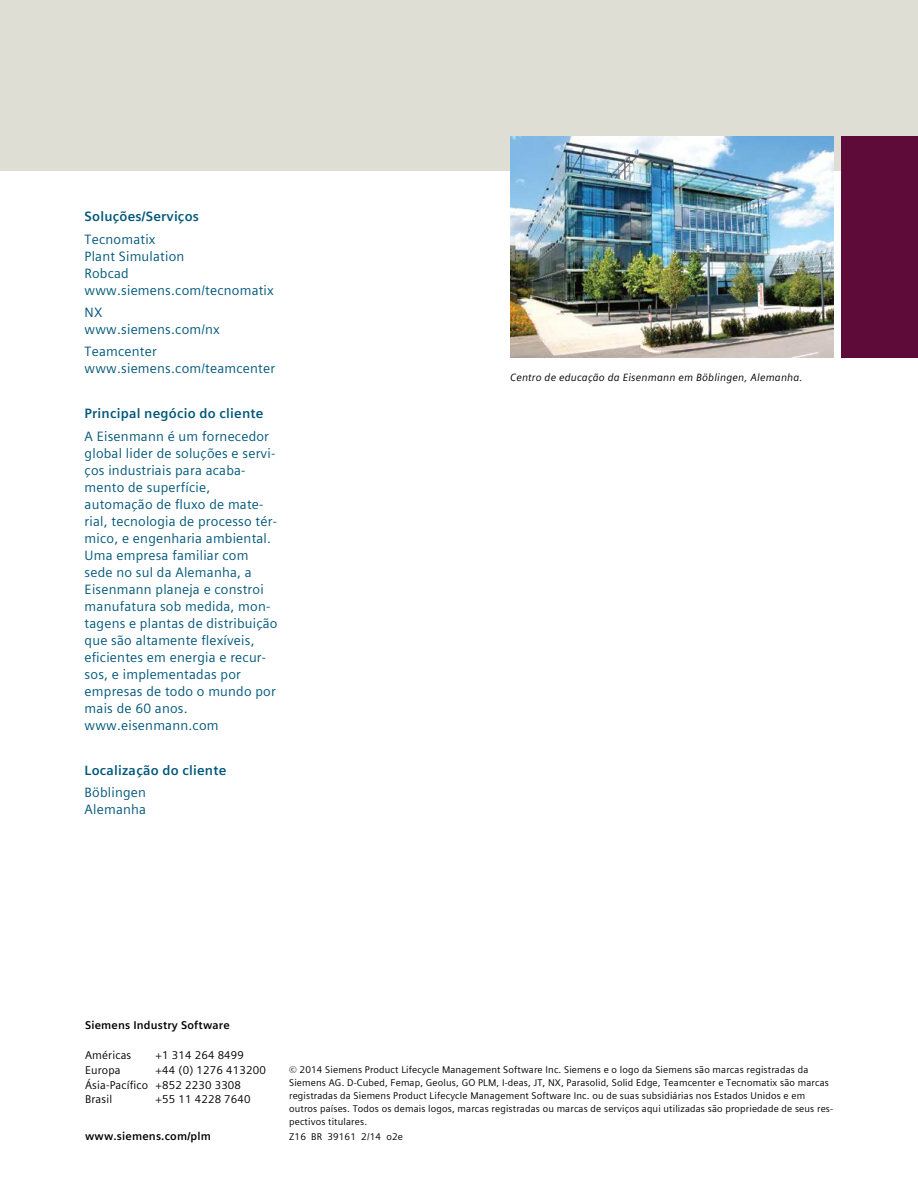
<style>
.page{position:relative;width:918px;height:1188px;background:#fff}
.page>*{position:absolute;margin:0;border:0;box-sizing:border-box;transform-origin:0 0}
.t1{font:13.5px/17px "Siemens Sans Global";letter-spacing:.015em;color:#005779}
.t2{font:700 13.5px "Siemens Sans Global";letter-spacing:.015em;color:#005779}
.t3{font:11.25px/14.9px "Siemens Sans Global";letter-spacing:.015em;color:#000}
.t4{font:700 11.25px "Siemens Sans Global";letter-spacing:.015em;color:#000}
.t5{font:italic 10.5px "Siemens Sans Global";letter-spacing:.015em;color:#000}
.t6{font:9.75px/13px "Siemens Sans Global";letter-spacing:.015em;color:#000}
</style>
<div class="page">
<div style="left:0;top:0;width:918px;height:170px;background:#dfded4"></div>
<img style="left:510px;top:136px;width:323px;height:221px">
<div style="left:842px;top:136px;width:76px;height:221px;background:#5f0b39"></div>
<p class="t2" style="left:85px;top:206px;width:116px">Soluções/Serviços</p>
<p class="t1" style="left:85px;top:230px;width:191px">Tecnomatix<br>Plant Simulation<br>Robcad www.siemens.com/tecnomatix</p>
<p class="t1" style="left:85px;top:304px;width:137px">NX www.siemens.com/nx</p>
<p class="t1" style="left:85px;top:343px;width:192px">Teamcenter www.siemens.com/teamcenter</p>
<p class="t2" style="left:85px;top:403px;width:180px">Principal negócio do cliente</p>
<p class="t1" style="left:85px;top:428px;width:194px">A Eisenmann é um fornecedor global lider de soluções e servi&shy;ços industriais para acaba&shy;mento de superfície, automação de fluxo de mate&shy;rial, tecnologia de processo tér&shy;mico, e engenharia ambiental.<br>Uma empresa familiar com sede no sul da Alemanha, a<br>Eisenmann planeja e constroi manufatura sob medida, mon&shy;tagens e plantas de distribuição que são altamente flexíveis, eficientes em energia e recur&shy;sos, e implementadas por empresas de todo o mundo por mais de 60 anos. www.eisenmann.com</p>
<p class="t2" style="left:85px;top:760px;width:143px">Localização do cliente</p>
<p class="t1" style="left:85px;top:784px;width:63px">Böblingen<br>Alemanha</p>
<p class="t5" style="left:510px;top:370px;width:294px">Centro de educação da Eisenmann em Böblingen, Alemanha.</p>
<p class="t4" style="left:85px;top:1016px;width:146px">Siemens Industry Software</p>
<p class="t3" style="left:85px;top:1047px;width:48px">Américas</p>
<p class="t3" style="left:156px;top:1047px;width:90px">+1 314 264 8499</p>
<p class="t3" style="left:85px;top:1062px;width:37px">Europa</p>
<p class="t3" style="left:85px;top:1062px;width:182px;text-indent:71px">+44 (0) 1276 413200<br>Ásia-Pacífico +852 2230 3308<br>Brasil</p>
<p class="t3" style="left:156px;top:1092px;width:97px">+55 11 4228 7640</p>
<p class="t6" style="left:289px;top:1063px;width:546px">© 2014 Siemens Product Lifecycle Management Software Inc. Siemens e o logo da Siemens são marcas registradas da Siemens AG. D-Cubed, Femap, Geolus, GO PLM, I-deas, JT, NX, Parasolid, Solid Edge, Teamcenter e Tecnomatix são marcas registradas da Siemens Product Lifecycle Management Software Inc. ou de suas subsidiárias nos Estados Unidos e em outros países. Todos os demais logos, marcas registradas ou marcas de serviços aqui utilizadas são propriedade de seus res&shy;pectivos titulares.</p>
<p class="t4" style="left:85px;top:1127px;width:127px">www.siemens.com/plm</p>
<p class="t6" style="left:289px;top:1130px;width:115px">Z16 BR 39161 2/14 o2e</p>
</div>
